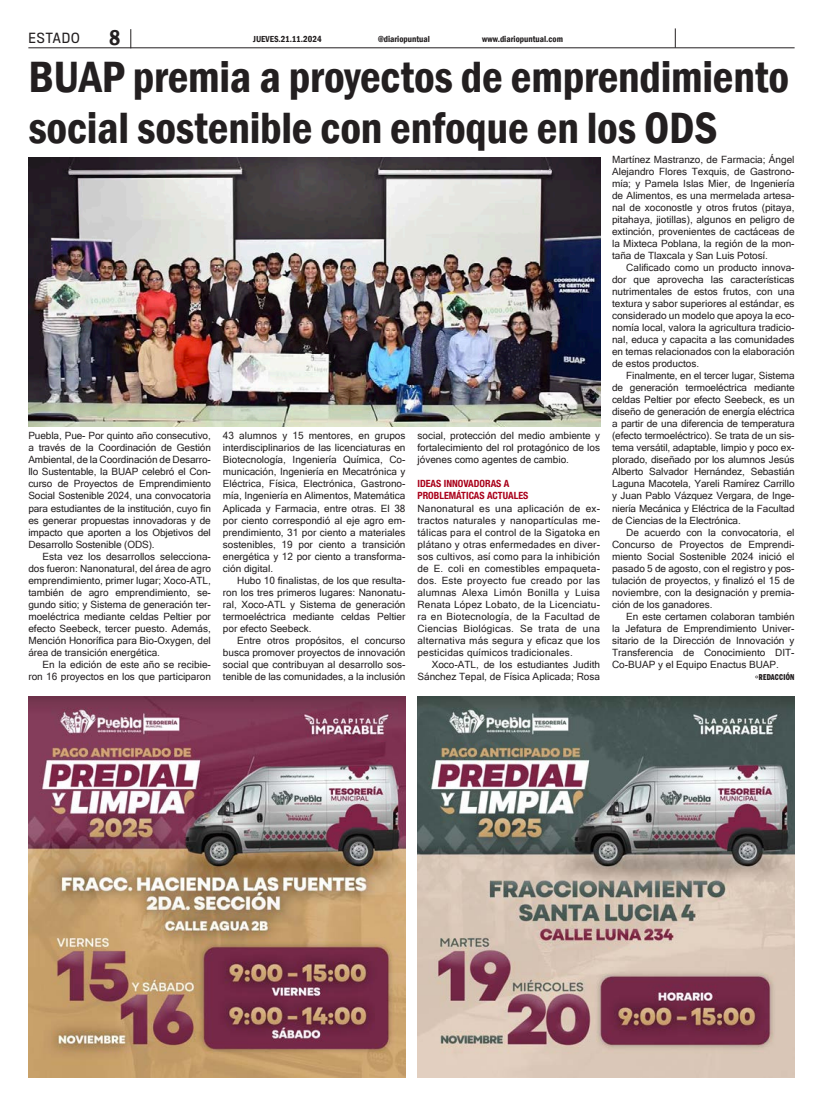
<style>
.page{position:relative;width:823px;height:1106px;background:#fff}
.page>*{position:absolute;margin:0;border:0;box-sizing:border-box;transform-origin:0 0}
.t1{font:600 condensed 45px/51px "Franklin Gothic";letter-spacing:-.005em;color:#231f20}
.t2{font:600 condensed 22px "Franklin Gothic";color:#231f20}
.t3{font:13px "Titling Gothic FB Narrow";letter-spacing:.08em;color:#231f20}
.t4{font:10px/12px "Microsoft Sans Serif";color:#231f20;text-align:justify}
.t5{font:700 condensed 10px "Helvetica Neue LT Std";color:#a9011a}
.t6{font:600 condensed 9px "Franklin Gothic";color:#231f20}
.t7{font:900 8px "Benton Sans Comp";letter-spacing:.03em;color:#231f20}
.s1{font-family:"Microsoft Sans Serif";font-weight:400;font-size:10px}
</style>
<div class="page">
<hr style="left:28px;top:47px;width:766px;height:1px;background:#231f20">
<svg style="left:674px;top:28px;width:1px;height:20px"></svg>
<svg style="left:130px;top:29px;width:1px;height:19px"></svg>
<img style="left:28px;top:696px;width:377px;height:381px">
<img style="left:417px;top:696px;width:377px;height:381px">
<img style="left:28px;top:157px;width:571px;height:270px">
<p class="t3" style="left:28px;top:30px;width:53px">ESTADO</p>
<p class="t2" style="left:109px;top:23px;width:13px">8</p>
<p class="t6" style="left:253px;top:33px;width:70px">JUEVES.21.11.2024</p>
<p class="t6" style="left:378px;top:33px;width:53px">@diariopuntual</p>
<p class="t6" style="left:482px;top:33px;width:82px">www.diariopuntual.com</p>
<p class="t1" style="left:28px;top:50px;width:761px">BUAP premia a proyectos de emprendimiento social sostenible con enfoque en los ODS</p>
<p class="t4" style="left:28px;top:430px;width:184px">Puebla, Pue- Por quinto año consecutivo, a través de la Coordinación de Gestión Ambiental, de la Coordinación de Desarro&shy;llo Sustentable, la BUAP celebró el Con&shy;curso de Proyectos de Emprendimiento Social Sostenible 2024, una convocatoria para estudiantes de la institución, cuyo fin es generar propuestas innovadoras y de impacto que aporten a los Objetivos del Desarrollo Sostenible (ODS).</p>
<p class="t4" style="left:28px;top:550px;width:184px;text-indent:14px">Esta vez los desarrollos selecciona&shy;dos fueron: Nanonatural, del área de agro emprendimiento, primer lugar; Xoco-ATL, también de agro emprendimiento, se&shy;gundo sitio; y Sistema de generación ter&shy;moeléctrica mediante celdas Peltier por efecto Seebeck, tercer puesto. Además, Mención Honorífica para Bio-Oxygen, del área de transición energética.</p>
<p class="t4" style="left:28px;top:658px;width:184px;text-align:right">En la edición de este año se recibie&shy;ron 16 proyectos en los que participaron</p>
<p class="t4" style="left:223px;top:430px;width:184px">43 alumnos y 15 mentores, en grupos interdisciplinarios de las licenciaturas en Biotecnología, Ingeniería Química, Co&shy;municación, Ingeniería en Mecatrónica y Eléctrica, Física, Electrónica, Gastrono&shy;mía, Ingeniería en Alimentos, Matemática Aplicada y Farmacia, entre otras. El 38 por ciento correspondió al eje agro em&shy;prendimiento, 31 por ciento a materiales sostenibles, 19 por ciento a transición energética y 12 por ciento a transforma&shy;ción digital.</p>
<p class="t4" style="left:223px;top:574px;width:184px;text-indent:14px">Hubo 10 finalistas, de los que resulta&shy;ron los tres primeros lugares: Nanonatu&shy;ral, Xoco-ATL y Sistema de generación termoeléctrica mediante celdas Peltier por efecto Seebeck.</p>
<p class="t4" style="left:223px;top:634px;width:184px;text-indent:14px">Entre otros propósitos, el concurso busca promover proyectos de innovación social que contribuyan al desarrollo sos&shy;tenible de las comunidades, a la inclusión</p>
<p class="t4" style="left:417px;top:430px;width:184px">social, protección del medio ambiente y fortalecimiento del rol protagónico de los jóvenes como agentes de cambio.</p>
<p class="t5" style="left:417px;top:478px;width:93px">IDEAS INNOVADORAS A</p>
<p class="t5" style="left:417px;top:490px;width:112px">PROBLEMÁTICAS ACTUALES</p>
<p class="t4" style="left:417px;top:502px;width:184px">Nanonatural es una aplicación de ex&shy;tractos naturales y nanopartículas me&shy;tálicas para el control de la Sigatoka en plátano y otras enfermedades en diver&shy;sos cultivos, así como para la inhibición de E. coli en comestibles empaqueta&shy;dos. Este proyecto fue creado por las alumnas Alexa Limón Bonilla y Luisa Renata López Lobato, de la Licenciatu&shy;ra en Biotecnología, de la Facultad de Ciencias Biológicas. Se trata de una alternativa más segura y eficaz que los pesticidas químicos tradicionales.</p>
<p class="t4" style="left:417px;top:658px;width:184px;text-align:right">Xoco-ATL, de los estudiantes Judith<br>Sánchez Tepal, de Física Aplicada; Rosa</p>
<p class="t4" style="left:611px;top:154px;width:184px">Martínez Mastranzo, de Farmacia; Ángel Alejandro Flores Texquis, de Gastrono&shy;mía; y Pamela Islas Mier, de Ingeniería de Alimentos, es una mermelada artesa&shy;nal de xoconostle y otros frutos (pitaya, pitahaya, jiotillas), algunos en peligro de extinción, provenientes de cactáceas de la Mixteca Poblana, la región de la mon&shy;taña de Tlaxcala y San Luis Potosí.</p>
<p class="t4" style="left:611px;top:262px;width:184px;text-indent:14px">Calificado como un producto innova&shy;dor que aprovecha las características nutrimentales de estos frutos, con una textura y sabor superiores al estándar, es considerado un modelo que apoya la eco&shy;nomía local, valora la agricultura tradicio&shy;nal, educa y capacita a las comunidades en temas relacionados con la elaboración de estos productos.</p>
<p class="t4" style="left:611px;top:370px;width:184px;text-indent:14px">Finalmente, en el tercer lugar, Sistema de generación termoeléctrica mediante celdas Peltier por efecto Seebeck, es un diseño de generación de energía eléctrica a partir de una diferencia de temperatura (efecto termoeléctrico). Se trata de un sis&shy;tema versátil, adaptable, limpio y poco ex&shy;plorado, diseñado por los alumnos Jesús Alberto Salvador Hernández, Sebastián Laguna Macotela, Yareli Ramírez Carrillo y Juan Pablo Vázquez Vergara, de Inge&shy;niería Mecánica y Eléctrica de la Facultad de Ciencias de la Electrónica.</p>
<p class="t4" style="left:611px;top:526px;width:184px;text-indent:14px">De acuerdo con la convocatoria, el Concurso de Proyectos de Emprendi&shy;miento Social Sostenible 2024 inició el pasado 5 de agosto, con el registro y pos&shy;tulación de proyectos, y finalizó el 15 de noviembre, con la designación y premia&shy;ción de los ganadores.</p>
<p class="t4" style="left:611px;top:610px;width:184px;text-indent:14px">En este certamen colaboran también la Jefatura de Emprendimiento Univer&shy;sitario de la Dirección de Innovación y Transferencia de Conocimiento DIT-Co-BUAP y el Equipo Enactus BUAP.</p>
<p class="t7" style="left:754px;top:672px;width:41px"><span class="s1">°</span>REDACCIÓN</p>
</div>
